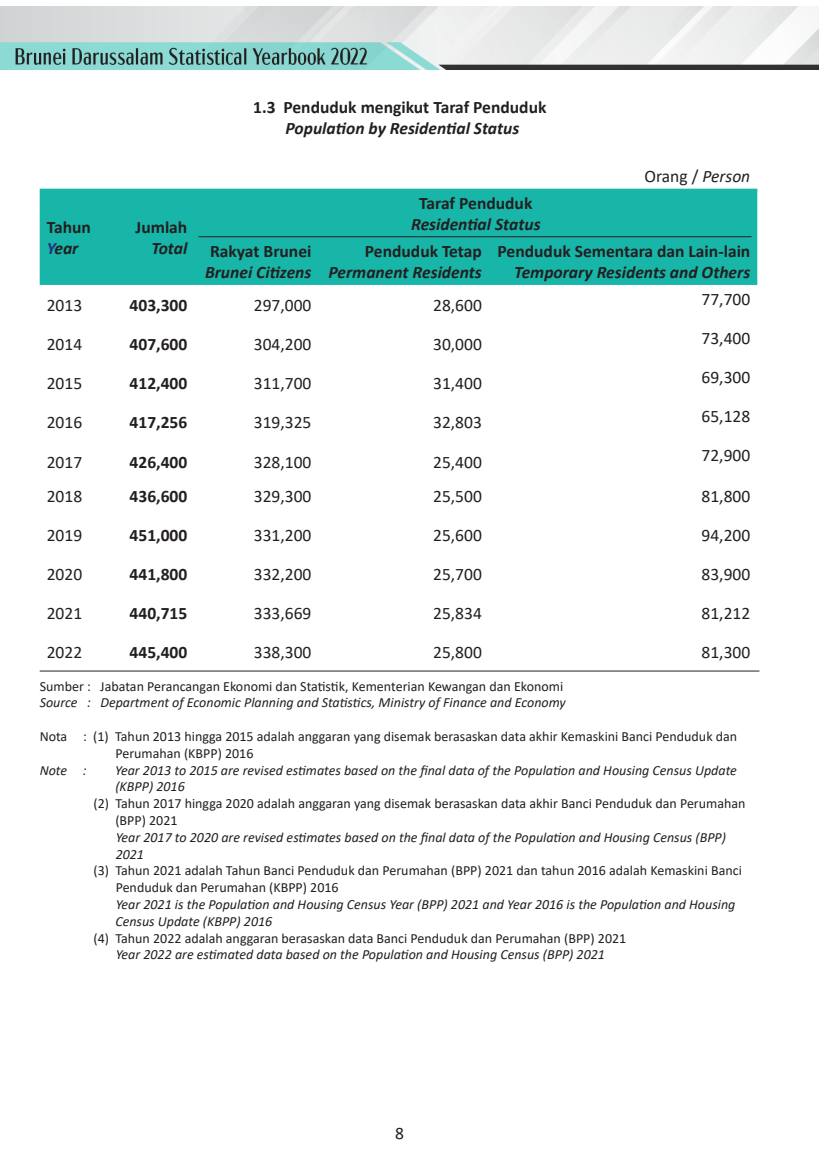
<style>
.page{position:relative;width:819px;height:1166px;background:#fff}
.page>*{position:absolute;margin:0;border:0;box-sizing:border-box;transform-origin:0 0}
.t1{font:17.5px "Calibri";color:#231f20}
.t2{font:700 17.5px "Calibri";color:#231f20}
.t3{font:italic 700 17.5px "Calibri";color:#231f20}
.t4{font:14px/16.8px "Calibri";color:#231f20}
.t5{font:italic 14px/16.8px "Calibri";color:#231f20}
.s1{color:#233283}
.s2{font-style:italic}
</style>
<div class="page">
<img style="left:0;top:6px;width:819px;height:63px">
<div style="left:40px;top:189px;width:717px;height:96px;background:#18b5a9"></div>
<hr style="left:198px;top:236px;width:553px;height:1px;background:#231f20">
<hr style="left:40px;top:670px;width:719px;height:1px;background:#231f20">
<p class="t2" style="left:47px;top:215px;width:46px">Tahun</p>
<p class="t3" style="left:47px;top:236px;width:33px"><span class="s1">Y</span>ear</p>
<p class="t2" style="left:136px;top:215px;width:53px">Jumlah</p>
<p class="t3" style="left:151px;top:236px;width:38px">Total</p>
<p class="t2" style="left:253px;top:95px;width:295px">1.3 Penduduk mengikut Taraf Penduduk</p>
<p class="t3" style="left:285px;top:116px;width:235px">Population by Residential Status</p>
<p class="t2" style="left:419px;top:191px;width:115px">Taraf Penduduk</p>
<p class="t3" style="left:411px;top:212px;width:131px">Residential Status</p>
<p class="t1" style="left:644px;top:164px;width:107px">Orang / <span class="s2">Person</span></p>
<p class="t2" style="left:210px;top:239px;width:103px">Rakyat Brunei</p>
<p class="t3" style="left:205px;top:260px;width:108px">Brunei Citizens</p>
<p class="t2" style="left:365px;top:239px;width:118px">Penduduk Tetap</p>
<p class="t3" style="left:328px;top:260px;width:155px">Permanent Residents</p>
<p class="t2" style="left:497px;top:239px;width:254px">Penduduk Sementara dan Lain-lain</p>
<p class="t3" style="left:514px;top:260px;width:237px">Temporary Residents and Others</p>
<p class="t1" style="left:47px;top:293px;width:37px">2013</p>
<p class="t2" style="left:130px;top:293px;width:59px">403,300</p>
<p class="t1" style="left:254px;top:293px;width:59px">297,000</p>
<p class="t1" style="left:433px;top:293px;width:50px">28,600</p>
<p class="t1" style="left:701px;top:287px;width:50px">77,700</p>
<p class="t1" style="left:47px;top:332px;width:37px">2014</p>
<p class="t2" style="left:130px;top:332px;width:59px">407,600</p>
<p class="t1" style="left:254px;top:332px;width:59px">304,200</p>
<p class="t1" style="left:433px;top:332px;width:50px">30,000</p>
<p class="t1" style="left:701px;top:326px;width:50px">73,400</p>
<p class="t1" style="left:47px;top:371px;width:37px">2015</p>
<p class="t2" style="left:130px;top:371px;width:59px">412,400</p>
<p class="t1" style="left:254px;top:371px;width:59px">311,700</p>
<p class="t1" style="left:433px;top:371px;width:50px">31,400</p>
<p class="t1" style="left:701px;top:365px;width:50px">69,300</p>
<p class="t1" style="left:47px;top:410px;width:37px">2016</p>
<p class="t2" style="left:130px;top:410px;width:59px">417,256</p>
<p class="t1" style="left:254px;top:410px;width:59px">319,325</p>
<p class="t1" style="left:433px;top:410px;width:50px">32,803</p>
<p class="t1" style="left:701px;top:404px;width:50px">65,128</p>
<p class="t1" style="left:47px;top:450px;width:37px">2017</p>
<p class="t2" style="left:130px;top:450px;width:59px">426,400</p>
<p class="t1" style="left:254px;top:450px;width:59px">328,100</p>
<p class="t1" style="left:433px;top:450px;width:50px">25,400</p>
<p class="t1" style="left:701px;top:443px;width:50px">72,900</p>
<p class="t1" style="left:47px;top:484px;width:37px">2018</p>
<p class="t2" style="left:130px;top:484px;width:59px">436,600</p>
<p class="t1" style="left:254px;top:484px;width:59px">329,300</p>
<p class="t1" style="left:433px;top:484px;width:50px">25,500</p>
<p class="t1" style="left:701px;top:484px;width:50px">81,800</p>
<p class="t1" style="left:47px;top:523px;width:37px">2019</p>
<p class="t2" style="left:130px;top:523px;width:59px">451,000</p>
<p class="t1" style="left:254px;top:523px;width:59px">331,200</p>
<p class="t1" style="left:433px;top:523px;width:50px">25,600</p>
<p class="t1" style="left:701px;top:523px;width:50px">94,200</p>
<p class="t1" style="left:47px;top:562px;width:37px">2020</p>
<p class="t2" style="left:130px;top:562px;width:59px">441,800</p>
<p class="t1" style="left:254px;top:562px;width:59px">332,200</p>
<p class="t1" style="left:433px;top:562px;width:50px">25,700</p>
<p class="t1" style="left:701px;top:562px;width:50px">83,900</p>
<p class="t1" style="left:47px;top:601px;width:37px">2021</p>
<p class="t2" style="left:130px;top:601px;width:59px">440,715</p>
<p class="t1" style="left:254px;top:601px;width:59px">333,669</p>
<p class="t1" style="left:433px;top:601px;width:50px">25,834</p>
<p class="t1" style="left:701px;top:601px;width:50px">81,212</p>
<p class="t1" style="left:47px;top:640px;width:37px">2022</p>
<p class="t2" style="left:130px;top:640px;width:59px">445,400</p>
<p class="t1" style="left:254px;top:640px;width:59px">338,300</p>
<p class="t1" style="left:433px;top:640px;width:50px">25,800</p>
<p class="t1" style="left:701px;top:640px;width:50px">81,300</p>
<p class="t4" style="left:40px;top:677px;width:525px">Sumber : Jabatan Perancangan Ekonomi dan Statistik, Kementerian Kewangan dan Ekonomi</p>
<p class="t5" style="left:40px;top:694px;width:527px">Source : Department of Economic Planning and Statistics, Ministry of Finance and Economy</p>
<p class="t4" style="left:115px;top:727px;width:623px;text-indent:-76px">Nota : (1) Tahun 2013 hingga 2015 adalah anggaran yang disemak berasaskan data akhir Kemaskini Banci Penduduk dan<br>Perumahan (KBPP) 2016</p>
<p class="t5" style="left:40px;top:761px;width:49px">Note :</p>
<p class="t5" style="left:115px;top:761px;width:623px">Year 2013 to 2015 are revised estimates based on the final data of the Population and Housing Census Update (KBPP) 2016</p>
<p class="t4" style="left:115px;top:795px;width:631px;text-indent:-22px">(2) Tahun 2017 hingga 2020 adalah anggaran yang disemak berasaskan data akhir Banci Penduduk dan Perumahan (BPP) 2021</p>
<p class="t5" style="left:116px;top:828px;width:612px">Year 2017 to 2020 are revised estimates based on the final data of the Population and Housing Census (BPP)<br>2021</p>
<p class="t4" style="left:116px;top:862px;width:627px;text-indent:-22px">(3) Tahun 2021 adalah Tahun Banci Penduduk dan Perumahan (BPP) 2021 dan tahun 2016 adalah Kemaskini Banci<br>Penduduk dan Perumahan (KBPP) 2016</p>
<p class="t5" style="left:116px;top:895px;width:621px">Year 2021 is the Population and Housing Census Year (BPP) 2021 and Year 2016 is the Population and Housing</p>
<p class="t5" style="left:115px;top:912px;width:158px">Census Update (KBPP) 2016</p>
<p class="t4" style="left:93px;top:929px;width:534px">(4) Tahun 2022 adalah anggaran berasaskan data Banci Penduduk dan Perumahan (BPP) 2021</p>
<p class="t5" style="left:116px;top:946px;width:491px">Year 2022 are estimated data based on the Population and Housing Census (BPP) 2021</p>
<p class="t1" style="left:395px;top:1121px;width:10px">8</p>
</div>
